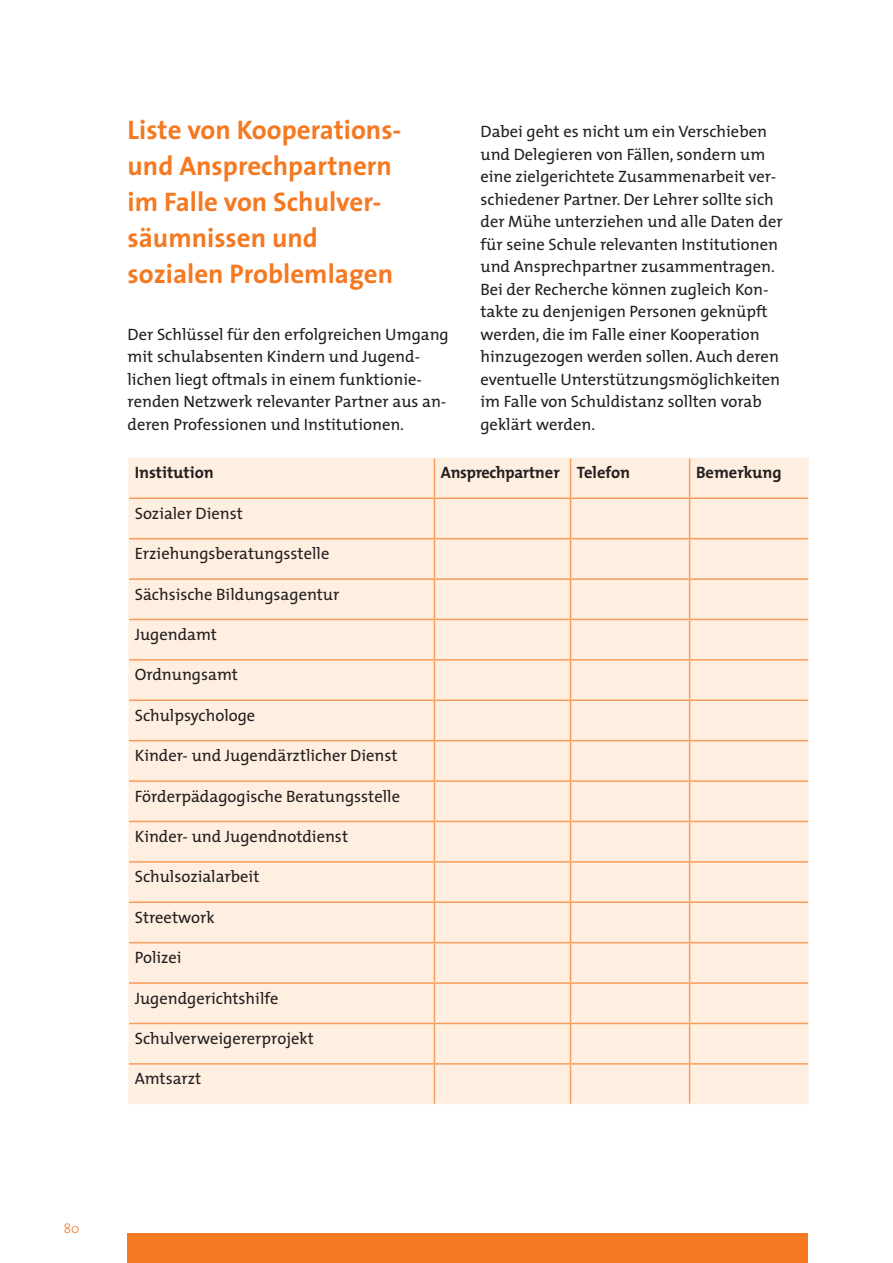
<style>
.page{position:relative;width:893px;height:1263px;background:#fff}
.page>*{position:absolute;margin:0;border:0;box-sizing:border-box;transform-origin:0 0}
.t1{font:700 27px/36px "The Sans";color:#f47921}
.t2{font:16.5px/22.5px "The Mix";color:#231f20}
.t3{font:700 16.5px "The Mix";letter-spacing:-.02em;color:#231f20}
.t4{font:700 16.5px "The Mix";color:#231f20}
.t5{font:300 13.5px "The Sans";color:#f47921}
</style>
<div class="page">
<div style="left:128px;top:1233px;width:680px;height:30px;background:#f47921"></div>
<div style="left:128px;top:458px;width:681px;height:646px;background:#feefe1"></div>
<hr style="left:434px;top:459px;width:1px;height:38px;background:#f89d5b">
<hr style="left:570px;top:459px;width:1px;height:38px;background:#f89d5b">
<hr style="left:689px;top:459px;width:1px;height:38px;background:#f89d5b">
<hr style="left:129px;top:497px;width:305px;height:2px;background:#f89d5b">
<hr style="left:434px;top:497px;width:137px;height:2px;background:#f89d5b">
<hr style="left:434px;top:499px;width:1px;height:39px;background:#f89d5b">
<hr style="left:571px;top:497px;width:119px;height:2px;background:#f89d5b">
<hr style="left:570px;top:499px;width:1px;height:39px;background:#f89d5b">
<hr style="left:690px;top:497px;width:118px;height:2px;background:#f89d5b">
<hr style="left:689px;top:499px;width:1px;height:39px;background:#f89d5b">
<hr style="left:129px;top:538px;width:305px;height:1px;background:#f89d5b">
<hr style="left:434px;top:538px;width:137px;height:1px;background:#f89d5b">
<hr style="left:434px;top:539px;width:1px;height:39px;background:#f89d5b">
<hr style="left:571px;top:538px;width:119px;height:1px;background:#f89d5b">
<hr style="left:570px;top:539px;width:1px;height:39px;background:#f89d5b">
<hr style="left:690px;top:538px;width:118px;height:1px;background:#f89d5b">
<hr style="left:689px;top:539px;width:1px;height:39px;background:#f89d5b">
<hr style="left:129px;top:578px;width:305px;height:2px;background:#f89d5b">
<hr style="left:434px;top:578px;width:137px;height:2px;background:#f89d5b">
<hr style="left:434px;top:580px;width:1px;height:39px;background:#f89d5b">
<hr style="left:571px;top:578px;width:119px;height:2px;background:#f89d5b">
<hr style="left:570px;top:580px;width:1px;height:39px;background:#f89d5b">
<hr style="left:690px;top:578px;width:118px;height:2px;background:#f89d5b">
<hr style="left:689px;top:580px;width:1px;height:39px;background:#f89d5b">
<hr style="left:129px;top:619px;width:305px;height:1px;background:#f89d5b">
<hr style="left:434px;top:619px;width:137px;height:1px;background:#f89d5b">
<hr style="left:434px;top:620px;width:1px;height:39px;background:#f89d5b">
<hr style="left:571px;top:619px;width:119px;height:1px;background:#f89d5b">
<hr style="left:570px;top:620px;width:1px;height:39px;background:#f89d5b">
<hr style="left:690px;top:619px;width:118px;height:1px;background:#f89d5b">
<hr style="left:689px;top:620px;width:1px;height:39px;background:#f89d5b">
<hr style="left:129px;top:659px;width:305px;height:2px;background:#f89d5b">
<hr style="left:434px;top:659px;width:137px;height:2px;background:#f89d5b">
<hr style="left:434px;top:661px;width:1px;height:38px;background:#f89d5b">
<hr style="left:571px;top:659px;width:119px;height:2px;background:#f89d5b">
<hr style="left:570px;top:661px;width:1px;height:38px;background:#f89d5b">
<hr style="left:690px;top:659px;width:118px;height:2px;background:#f89d5b">
<hr style="left:689px;top:661px;width:1px;height:38px;background:#f89d5b">
<hr style="left:129px;top:699px;width:305px;height:2px;background:#f89d5b">
<hr style="left:434px;top:699px;width:137px;height:2px;background:#f89d5b">
<hr style="left:434px;top:701px;width:1px;height:39px;background:#f89d5b">
<hr style="left:571px;top:699px;width:119px;height:2px;background:#f89d5b">
<hr style="left:570px;top:701px;width:1px;height:39px;background:#f89d5b">
<hr style="left:690px;top:699px;width:118px;height:2px;background:#f89d5b">
<hr style="left:689px;top:701px;width:1px;height:39px;background:#f89d5b">
<hr style="left:129px;top:740px;width:305px;height:1px;background:#f89d5b">
<hr style="left:434px;top:740px;width:137px;height:1px;background:#f89d5b">
<hr style="left:434px;top:741px;width:1px;height:39px;background:#f89d5b">
<hr style="left:571px;top:740px;width:119px;height:1px;background:#f89d5b">
<hr style="left:570px;top:741px;width:1px;height:39px;background:#f89d5b">
<hr style="left:690px;top:740px;width:118px;height:1px;background:#f89d5b">
<hr style="left:689px;top:741px;width:1px;height:39px;background:#f89d5b">
<hr style="left:129px;top:780px;width:305px;height:2px;background:#f89d5b">
<hr style="left:434px;top:780px;width:137px;height:2px;background:#f89d5b">
<hr style="left:434px;top:782px;width:1px;height:39px;background:#f89d5b">
<hr style="left:571px;top:780px;width:119px;height:2px;background:#f89d5b">
<hr style="left:570px;top:782px;width:1px;height:39px;background:#f89d5b">
<hr style="left:690px;top:780px;width:118px;height:2px;background:#f89d5b">
<hr style="left:689px;top:782px;width:1px;height:39px;background:#f89d5b">
<hr style="left:129px;top:821px;width:305px;height:1px;background:#f89d5b">
<hr style="left:434px;top:821px;width:137px;height:1px;background:#f89d5b">
<hr style="left:434px;top:822px;width:1px;height:39px;background:#f89d5b">
<hr style="left:571px;top:821px;width:119px;height:1px;background:#f89d5b">
<hr style="left:570px;top:822px;width:1px;height:39px;background:#f89d5b">
<hr style="left:690px;top:821px;width:118px;height:1px;background:#f89d5b">
<hr style="left:689px;top:822px;width:1px;height:39px;background:#f89d5b">
<hr style="left:129px;top:861px;width:305px;height:2px;background:#f89d5b">
<hr style="left:434px;top:861px;width:137px;height:2px;background:#f89d5b">
<hr style="left:434px;top:863px;width:1px;height:38px;background:#f89d5b">
<hr style="left:571px;top:861px;width:119px;height:2px;background:#f89d5b">
<hr style="left:570px;top:863px;width:1px;height:38px;background:#f89d5b">
<hr style="left:690px;top:861px;width:118px;height:2px;background:#f89d5b">
<hr style="left:689px;top:863px;width:1px;height:38px;background:#f89d5b">
<hr style="left:129px;top:901px;width:305px;height:2px;background:#f89d5b">
<hr style="left:434px;top:901px;width:137px;height:2px;background:#f89d5b">
<hr style="left:434px;top:903px;width:1px;height:39px;background:#f89d5b">
<hr style="left:571px;top:901px;width:119px;height:2px;background:#f89d5b">
<hr style="left:570px;top:903px;width:1px;height:39px;background:#f89d5b">
<hr style="left:690px;top:901px;width:118px;height:2px;background:#f89d5b">
<hr style="left:689px;top:903px;width:1px;height:39px;background:#f89d5b">
<hr style="left:129px;top:942px;width:305px;height:1px;background:#f89d5b">
<hr style="left:434px;top:942px;width:137px;height:1px;background:#f89d5b">
<hr style="left:434px;top:943px;width:1px;height:39px;background:#f89d5b">
<hr style="left:571px;top:942px;width:119px;height:1px;background:#f89d5b">
<hr style="left:570px;top:943px;width:1px;height:39px;background:#f89d5b">
<hr style="left:690px;top:942px;width:118px;height:1px;background:#f89d5b">
<hr style="left:689px;top:943px;width:1px;height:39px;background:#f89d5b">
<hr style="left:129px;top:982px;width:305px;height:2px;background:#f89d5b">
<hr style="left:434px;top:982px;width:137px;height:2px;background:#f89d5b">
<hr style="left:434px;top:984px;width:1px;height:39px;background:#f89d5b">
<hr style="left:571px;top:982px;width:119px;height:2px;background:#f89d5b">
<hr style="left:570px;top:984px;width:1px;height:39px;background:#f89d5b">
<hr style="left:690px;top:982px;width:118px;height:2px;background:#f89d5b">
<hr style="left:689px;top:984px;width:1px;height:39px;background:#f89d5b">
<hr style="left:129px;top:1023px;width:305px;height:1px;background:#f89d5b">
<hr style="left:434px;top:1023px;width:137px;height:1px;background:#f89d5b">
<hr style="left:434px;top:1024px;width:1px;height:39px;background:#f89d5b">
<hr style="left:571px;top:1023px;width:119px;height:1px;background:#f89d5b">
<hr style="left:570px;top:1024px;width:1px;height:39px;background:#f89d5b">
<hr style="left:690px;top:1023px;width:118px;height:1px;background:#f89d5b">
<hr style="left:689px;top:1024px;width:1px;height:39px;background:#f89d5b">
<hr style="left:129px;top:1063px;width:305px;height:1px;background:#f89d5b">
<hr style="left:434px;top:1063px;width:137px;height:1px;background:#f89d5b">
<hr style="left:434px;top:1064px;width:1px;height:39px;background:#f89d5b">
<hr style="left:571px;top:1063px;width:119px;height:1px;background:#f89d5b">
<hr style="left:570px;top:1064px;width:1px;height:39px;background:#f89d5b">
<hr style="left:690px;top:1063px;width:118px;height:1px;background:#f89d5b">
<hr style="left:689px;top:1064px;width:1px;height:39px;background:#f89d5b">
<h1 class="t1" style="left:128px;top:111px;width:276px">Liste von Kooperations&shy;und Ansprechpartnern im Falle von Schulver&shy;säumnissen und sozialen Problemlagen</h1>
<p class="t2" style="left:128px;top:322px;width:323px">Der Schlüssel für den erfolgreichen Umgang mit schulabsenten Kindern und Jugend&shy;lichen liegt oftmals in einem funktionie&shy;renden Netzwerk relevanter Partner aus an&shy;deren Professionen und Institutionen.</p>
<p class="t2" style="left:480px;top:120px;width:304px">Dabei geht es nicht um ein Verschieben und Delegieren von Fällen, sondern um eine zielgerichtete Zusammenarbeit ver&shy;schiedener Partner. Der Lehrer sollte sich der Mühe unterziehen und alle Daten der für seine Schule relevanten Institutionen und Ansprechpartner zusammentragen.<br>Bei der Recherche können zugleich Kon&shy;takte zu denjenigen Personen geknüpft werden, die im Falle einer Kooperation hinzugezogen werden sollen. Auch deren eventuelle Unterstützungsmöglichkeiten im Falle von Schuldistanz sollten vorab geklärt werden.</p>
<p class="t4" style="left:135px;top:459px;width:81px">Institution</p>
<p class="t3" style="left:441px;top:459px;width:191px">Ansprechpartner Telefon</p>
<p class="t4" style="left:696px;top:459px;width:87px">Bemerkung</p>
<p class="t2" style="left:135px;top:501px;width:110px">Sozialer Dienst</p>
<p class="t2" style="left:135px;top:542px;width:196px">Erziehungsberatungsstelle</p>
<p class="t2" style="left:135px;top:582px;width:206px">Sächsische Bildungsagentur</p>
<p class="t2" style="left:135px;top:623px;width:84px">Jugendamt</p>
<p class="t2" style="left:135px;top:663px;width:105px">Ordnungsamt</p>
<p class="t2" style="left:135px;top:703px;width:122px">Schulpsychologe</p>
<p class="t2" style="left:135px;top:744px;width:264px">Kinder- und Jugendärztlicher Dienst</p>
<p class="t2" style="left:135px;top:784px;width:267px">Förderpädagogische Beratungsstelle</p>
<p class="t2" style="left:135px;top:825px;width:215px">Kinder- und Jugendnotdienst</p>
<p class="t2" style="left:135px;top:865px;width:126px">Schulsozialarbeit</p>
<p class="t2" style="left:135px;top:905px;width:82px">Streetwork</p>
<p class="t2" style="left:135px;top:946px;width:48px">Polizei</p>
<p class="t2" style="left:135px;top:986px;width:145px">Jugendgerichtshilfe</p>
<p class="t2" style="left:135px;top:1027px;width:181px">Schulverweigererprojekt</p>
<p class="t2" style="left:135px;top:1067px;width:68px">Amtsarzt</p>
<p class="t5" style="left:64px;top:1217px;width:17px">80</p>
</div>
